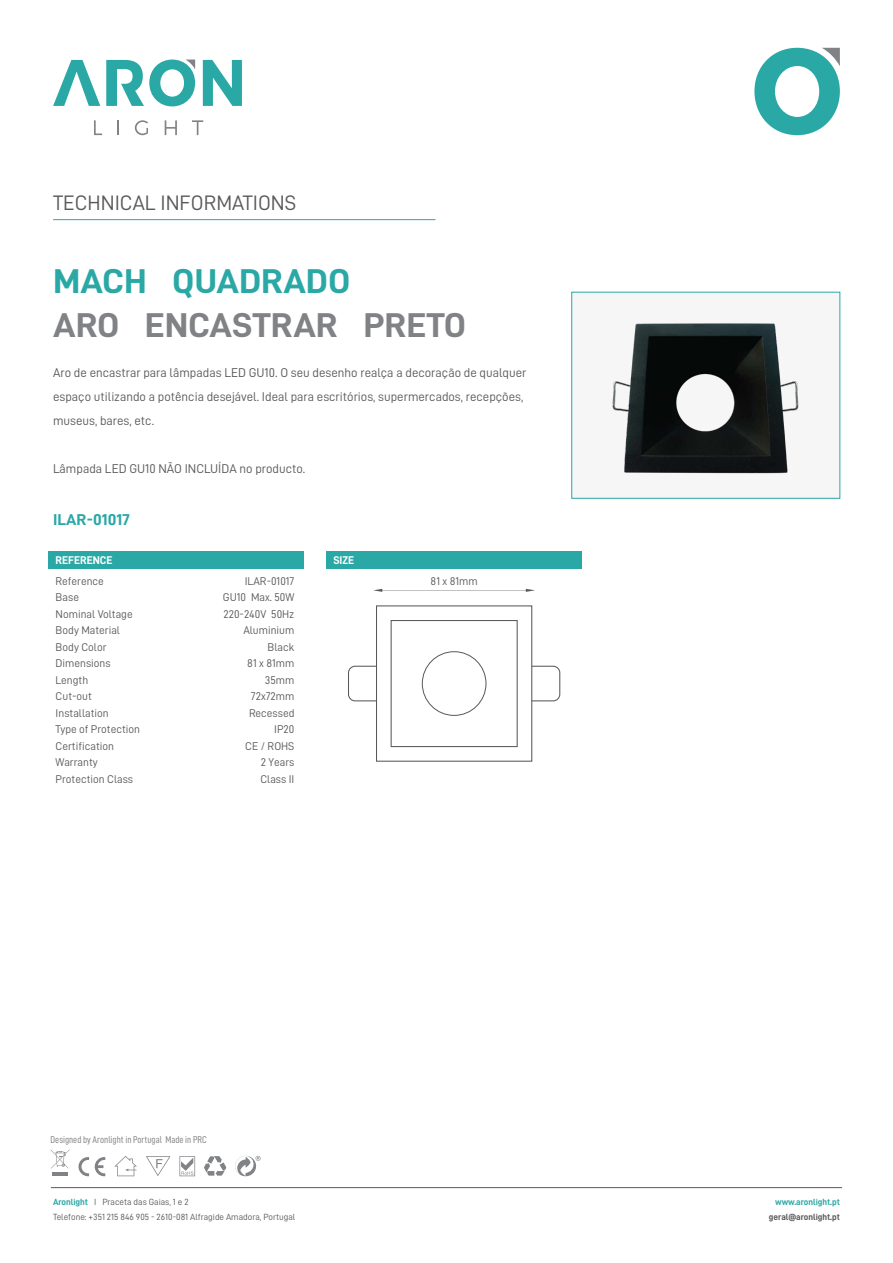
<style>
.page{position:relative;width:893px;height:1263px;background:#fff}
.page>*{position:absolute;margin:0;border:0;box-sizing:border-box;transform-origin:0 0}
.t1{font:34.5px "D DIN Bold";color:#808285;scale:1.08 1}
.t2{font:34.5px "D DIN Bold";color:#2aa8a5;scale:1.08 1}
.t3{font:21px "D DIN";color:#58595b}
.t4{font:15.75px "D DIN Bold";color:#2aa8a5;scale:1.08 1}
.t5{font:12.75px/24px "D DIN";color:#58595b}
.t6{font:11.25px/16.5px "D DIN";color:#58595b}
.t7{font:11.25px "D DIN Bold";color:#fff}
.t8{font:9.9px "D DIN Condensed";color:#808285}
.t9{font:9px/15px "D DIN";color:#58595b}
.t10{font:9px "D DIN Bold";color:#58595b}
.t11{font:9px "D DIN Bold";color:#2aa8a5}
.s1{font-family:"D DIN Bold";color:#2aa8a5}
</style>
<div class="page">
<svg style="left:203px;top:60px;width:39px;height:46px"></svg>
<svg style="left:53px;top:60px;width:47px;height:46px"></svg>
<svg style="left:106px;top:60px;width:89px;height:46px"></svg>
<svg style="left:94px;top:120px;width:8px;height:15px"></svg>
<svg style="left:117px;top:120px;width:2px;height:15px"></svg>
<svg style="left:135px;top:120px;width:13px;height:15px"></svg>
<svg style="left:165px;top:120px;width:12px;height:15px"></svg>
<svg style="left:192px;top:120px;width:11px;height:15px"></svg>
<svg style="left:754px;top:48px;width:86px;height:87px"></svg>
<hr style="left:53px;top:219px;width:382px;height:1px;background:#2aa8a5">
<div style="left:572px;top:292px;width:268px;height:206px;background:#f6f6f6"></div>
<img style="left:612px;top:323px;width:187px;height:151px">
<div style="left:49px;top:552px;width:255px;height:17px;background:#2aa8a5"></div>
<div style="left:571px;top:292px;width:269px;height:207px;border:1px solid #2aa8a5"></div>
<div style="left:327px;top:552px;width:255px;height:17px;background:#2aa8a5"></div>
<svg style="left:373px;top:589px;width:162px;height:3px"></svg>
<div style="left:376px;top:605px;width:156px;height:157px;border:1px solid #58595b"></div>
<div style="left:391px;top:620px;width:127px;height:127px;border:1px solid #58595b"></div>
<div style="left:422px;top:651px;width:64px;height:65px;border:1px solid #58595b;border-radius:50%"></div>
<hr style="left:51px;top:1187px;width:791px;height:1px;background:#58595b">
<svg style="left:179px;top:1156px;width:16px;height:20px"></svg>
<svg style="left:146px;top:1156px;width:25px;height:20px"></svg>
<svg style="left:204px;top:1156px;width:22px;height:20px"></svg>
<svg style="left:114px;top:1156px;width:23px;height:20px"></svg>
<svg style="left:78px;top:1157px;width:11px;height:19px"></svg>
<svg style="left:95px;top:1157px;width:10px;height:19px"></svg>
<hr style="left:52px;top:1172px;width:16px;height:4px;background:#808285">
<svg style="left:51px;top:1149px;width:19px;height:19px"></svg>
<svg style="left:235px;top:1156px;width:26px;height:20px"></svg>
<svg style="left:531px;top:665px;width:30px;height:37px"></svg>
<svg style="left:348px;top:665px;width:30px;height:37px"></svg>
<h2 class="t3" style="left:53px;top:191px;width:245px">TECHNICAL INFORMATIONS</h2>
<h1 class="t2" style="left:53px;top:262px;width:277px">MACH QUADRADO</h1>
<h1 class="t1" style="left:53px;top:306px;width:384px">ARO ENCASTRAR PRETO</h1>
<p class="t5" style="left:53px;top:360px;width:475px">Aro de encastrar para lâmpadas LED GU10. O seu desenho realça a decoração de qualquer espaço utilizando a potência desejável. Ideal para escritórios, supermercados, recepções, museus, bares, etc.</p>
<p class="t5" style="left:53px;top:456px;width:254px">Lâmpada LED GU10 NÃO INCLUÍDA no producto.</p>
<h3 class="t4" style="left:53px;top:511px;width:73px">ILAR-01017</h3>
<p class="t7" style="left:56px;top:554px;width:58px">REFERENCE</p>
<p class="t6" style="left:56px;top:572px;width:86px">Reference<br>Base<br>Nominal Voltage<br>Body Material<br>Body Color<br>Dimensions<br>Length<br>Cut-out<br>Installation<br>Type of Protection<br>Certification<br>Warranty<br>Protection Class</p>
<p class="t6" style="left:223px;top:572px;width:73px;text-align:right">ILAR-01017<br>GU10 Max. 50W<br>220-240V 50Hz<br>Aluminium<br>Black<br>81 x 81mm<br>35mm<br>72x72mm<br>Recessed<br>IP20<br>CE / ROHS<br>2 Years<br>Class II</p>
<p class="t7" style="left:333px;top:554px;width:22px">SIZE</p>
<p class="t6" style="left:431px;top:572px;width:49px">81 x 81mm</p>
<p class="t8" style="left:51px;top:1134px;width:158px">Designed by Aronlight in Portugal Made in PRC</p>
<p class="t9" style="left:53px;top:1194px;width:244px"><span class="s1">Aronlight</span> I Praceta das Gaias, 1 e 2<br>Telefone: +351 215 846 905 - 2610-081 Alfragide Amadora, Portugal</p>
<p class="t11" style="left:775px;top:1197px;width:66px">www.aronlight.pt</p>
<p class="t10" style="left:769px;top:1212px;width:72px">geral@aronlight.pt</p>
</div>
